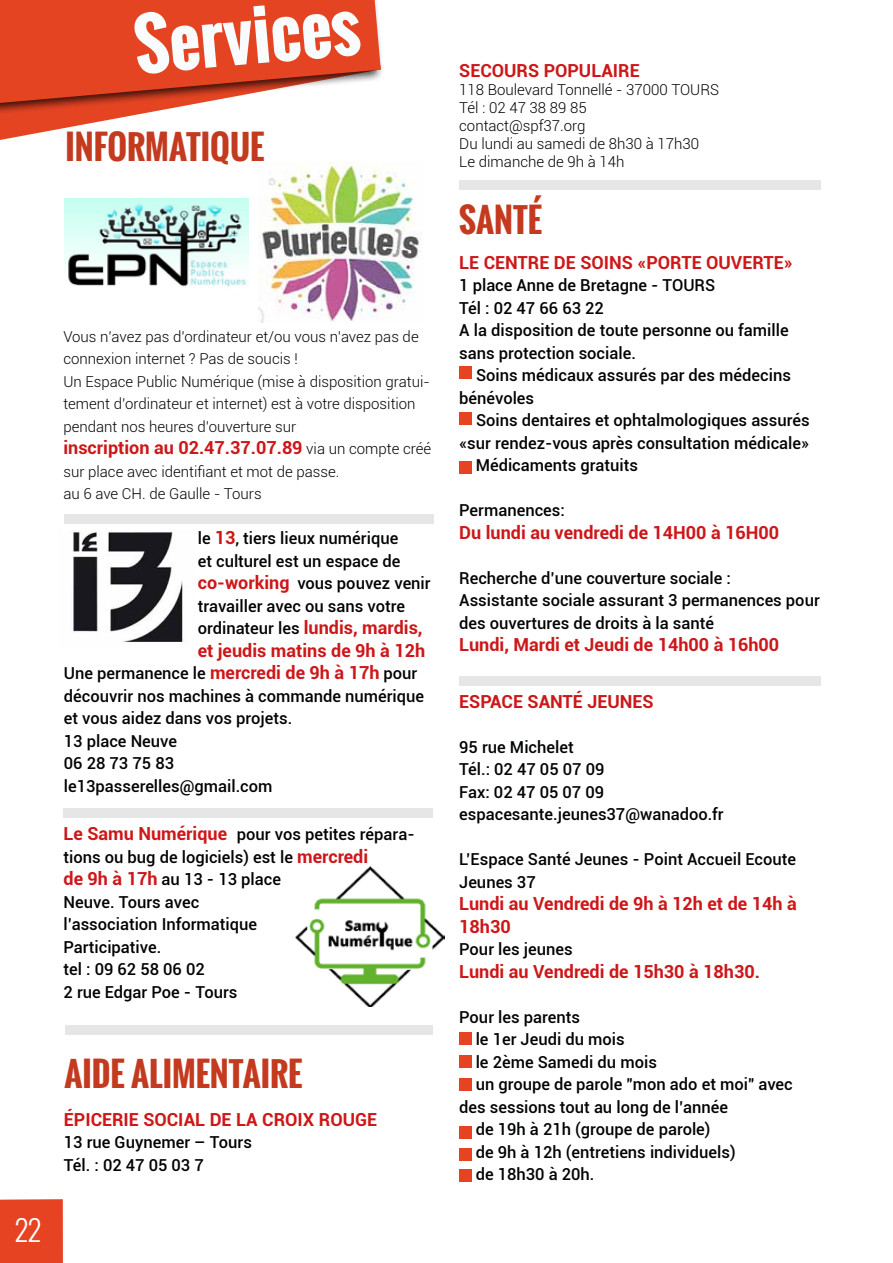
<style>
.page{position:relative;width:893px;height:1263px;background:#fff}
.page>*{position:absolute;margin:0;border:0;box-sizing:border-box;transform-origin:0 0}
.t1{font:700 67.5px "Oswald";color:#f9fcfd}
.t2{font:700 33px "Oswald";color:#c43a1f}
.t3{font:300 28.5px "Oswald";color:#fff}
.t4{font:700 18px/22.5px "Roboto";color:#cd1719}
.t5{font:500 16.5px/22.5px "Roboto";color:#020304}
.t6{font:500 16.5px/22.5px "Roboto";color:#030305}
.t7{font:500 16.5px/22.5px "Roboto";color:#020203}
.t8{font:300 15px/22.5px "Roboto";color:#020304}
.t9{font:300 15px/18px "Roboto";color:#000}
.t10{font:300 15px/22.5px "Roboto";color:#020203}
.s1{font-weight:300;font-size:15px;color:#020203}
.s2{color:#020203}
.s3{font-weight:700;font-size:18px;color:#cd1719}
.s4{color:#fff}
.s5{font-weight:500;font-size:16.5px;color:#020203}
.s6{font-weight:500;font-size:16.5px;color:#fff}
.s7{font-weight:500;font-size:16.5px;color:#040304}
.s8{font-weight:500;font-size:16.5px;color:#020304}
</style>
<div class="page">
<img style="left:73px;top:532px;width:110px;height:110px">
<div style="left:64px;top:514px;width:369px;height:10px;background:#e6e6e6"></div>
<div style="left:459px;top:676px;width:362px;height:9px;background:#e6e6e6"></div>
<div style="left:63px;top:808px;width:369px;height:9px;background:#e6e6e6"></div>
<div style="left:65px;top:1025px;width:367px;height:9px;background:#e6e6e6"></div>
<img style="left:296px;top:867px;width:149px;height:139px">
<div style="left:459px;top:366px;width:13px;height:12px;background:#e64323"></div>
<div style="left:459px;top:412px;width:13px;height:13px;background:#e64323"></div>
<div style="left:459px;top:1126px;width:13px;height:13px;background:#e64323"></div>
<div style="left:459px;top:461px;width:13px;height:13px;background:#e64323"></div>
<div style="left:459px;top:1148px;width:13px;height:13px;background:#e64323"></div>
<div style="left:459px;top:1078px;width:13px;height:13px;background:#e64323"></div>
<div style="left:459px;top:1055px;width:13px;height:13px;background:#e64323"></div>
<div style="left:459px;top:1032px;width:13px;height:12px;background:#e64323"></div>
<div style="left:459px;top:180px;width:362px;height:9px;background:#e6e6e6"></div>
<div style="left:459px;top:1169px;width:13px;height:12px;background:#e64323"></div>
<img style="left:64px;top:199px;width:184px;height:88px">
<img style="left:259px;top:162px;width:163px;height:160px">
<svg style="left:0;top:124px;width:86px;height:16px"></svg>
<div style="left:0;top:0;width:384px;height:124px;background:#000;opacity:.75"></div>
<svg style="left:0;top:0;width:381px;height:103px;background:#e05033"></svg>
<div style="left:0;top:1199px;width:63px;height:64px;background:#e64323"></div>
<h1 class="t1" style="left:130px;top:-5px;width:228px;rotate:-5deg">Services</h1>
<h2 class="t2" style="left:66px;top:122px;width:200px">INFORMATIQUE</h2>
<h3 class="t3" style="left:15px;top:1209px;width:27px">22</h3>
<p class="t8" style="left:63px;top:325px;width:368px">Vous n’avez pas d’ordinateur et/ou vous n’avez pas de connexion internet ? Pas de soucis !<br>Un Espace Public Numérique (mise à disposition gratui&shy;tement d’ordinateur et internet) est à votre disposition pendant nos heures d’ouverture sur</p>
<p class="t4" style="left:63px;top:436px;width:369px">inscription au 02.47.37.07.89 <span class="s1">via un compte créé</span></p>
<p class="t10" style="left:63px;top:460px;width:278px">sur place avec identifiant et mot de passe. au 6 ave CH. de Gaulle - Tours</p>
<p class="t5" style="left:198px;top:526px;width:234px"><span class="s2">le</span> <span class="s3">13</span>, tiers lieux numérique<br>et culturel est un espace de <span class="s3">co-working</span><span class="s4">,</span> <span class="s2">vous pouvez venir travailler avec ou sans votre</span></p>
<p class="t4" style="left:198px;top:616px;width:226px"><span class="s5">ordinateur les</span> lundis, mardis,</p>
<p class="t4" style="left:198px;top:638px;width:234px">et jeudis matins de 9h à 12h<span class="s6">.</span></p>
<p class="t4" style="left:64px;top:661px;width:355px"><span class="s7">Une permanence le</span> mercredi de 9h à 17h <span class="s8">pour</span></p>
<p class="t5" style="left:64px;top:684px;width:362px">découvrir nos machines à commande numérique et vous aidez dans vos projets.<br>13 place Neuve<br>06 28 73 75 83<br>le13passerelles@gmail.com</p>
<p class="t7" style="left:64px;top:822px;width:353px"><span class="s3">Le Samu Numérique</span> <span class="s4">(</span>pour vos petites répara&shy;tions ou bug de logiciels) est le <span class="s3">mercredi<br>de 9h à 17h</span> au 13 - 13 place<br>Neuve. Tours avec<br>l’association Informatique<br>Participative.<br>tel : 09 62 58 06 02<br>2 rue Edgar Poe - Tours</p>
<h2 class="t2" style="left:64px;top:1049px;width:240px">AIDE ALIMENTAIRE</h2>
<p class="t4" style="left:64px;top:1107px;width:315px">ÉPICERIE SOCIAL DE LA CROIX ROUGE</p>
<p class="t7" style="left:64px;top:1130px;width:190px">13 rue Guynemer – Tours<br>Tél. : 02 47 05 03 7<span class="s4">1</span></p>
<p class="t4" style="left:459px;top:59px;width:182px">SECOURS POPULAIRE</p>
<p class="t9" style="left:459px;top:80px;width:261px">118 Boulevard Tonnellé - 37000 TOURS<br>Tél : 02 47 38 89 85<br>contact@spf37.org<br>Du lundi au samedi de 8h30 à 17h30<br>Le dimanche de 9h à 14h</p>
<h2 class="t2" style="left:459px;top:195px;width:84px">SANTÉ</h2>
<p class="t4" style="left:459px;top:250px;width:335px">LE CENTRE DE SOINS «PORTE OUVERTE»</p>
<p class="t6" style="left:459px;top:273px;width:331px">1 place Anne de Bretagne - TOURS<br>Tél : 02 47 66 63 22<br>A la disposition de toute personne ou famille sans protection sociale.</p>
<p class="t6" style="left:459px;top:363px;width:333px;text-indent:17px">Soins médicaux assurés par des médecins bénévoles</p>
<p class="t6" style="left:476px;top:408px;width:335px">Soins dentaires et ophtalmologiques assurés</p>
<p class="t6" style="left:459px;top:431px;width:351px">«sur rendez-vous après consultation médicale»</p>
<p class="t6" style="left:476px;top:453px;width:164px">Médicaments gratuits</p>
<p class="t6" style="left:459px;top:498px;width:107px">Permanences:</p>
<p class="t4" style="left:459px;top:520px;width:322px">Du lundi au vendredi de 14H00 à 16H00</p>
<p class="t5" style="left:459px;top:566px;width:362px">Recherche d’une couverture sociale :<br>Assistante sociale assurant 3 permanences pour des ouvertures de droits à la santé</p>
<p class="t4" style="left:459px;top:633px;width:322px">Lundi, Mardi et Jeudi de 14h00 à 16h00</p>
<p class="t4" style="left:459px;top:689px;width:196px">ESPACE SANTÉ JEUNES</p>
<p class="t5" style="left:459px;top:735px;width:266px">95 rue Michelet<br>Tél.: 02 47 05 07 09<br>Fax: 02 47 05 07 09 espacesante.jeunes37@wanadoo.fr</p>
<p class="t5" style="left:459px;top:847px;width:338px">L’Espace Santé Jeunes - Point Accueil Ecoute<br>Jeunes 37</p>
<p class="t4" style="left:459px;top:892px;width:339px">Lundi au Vendredi de 9h à 12h et de 14h à<br>18h30</p>
<p class="t7" style="left:459px;top:937px;width:115px">Pour les jeunes</p>
<p class="t4" style="left:459px;top:959px;width:302px">Lundi au Vendredi de 15h30 à 18h30.</p>
<p class="t5" style="left:459px;top:1005px;width:122px">Pour les parents</p>
<p class="t5" style="left:476px;top:1027px;width:151px">le 1er Jeudi du mois</p>
<p class="t5" style="left:476px;top:1050px;width:183px">le 2ème Samedi du mois</p>
<p class="t5" style="left:476px;top:1072px;width:319px">un groupe de parole "mon ado et moi" avec</p>
<p class="t5" style="left:459px;top:1095px;width:270px">des sessions tout au long de l’année</p>
<p class="t5" style="left:476px;top:1117px;width:236px">de 19h à 21h (groupe de parole)</p>
<p class="t5" style="left:476px;top:1140px;width:261px">de 9h à 12h (entretiens individuels)</p>
<p class="t5" style="left:476px;top:1162px;width:120px">de 18h30 à 20h.</p>
</div>
